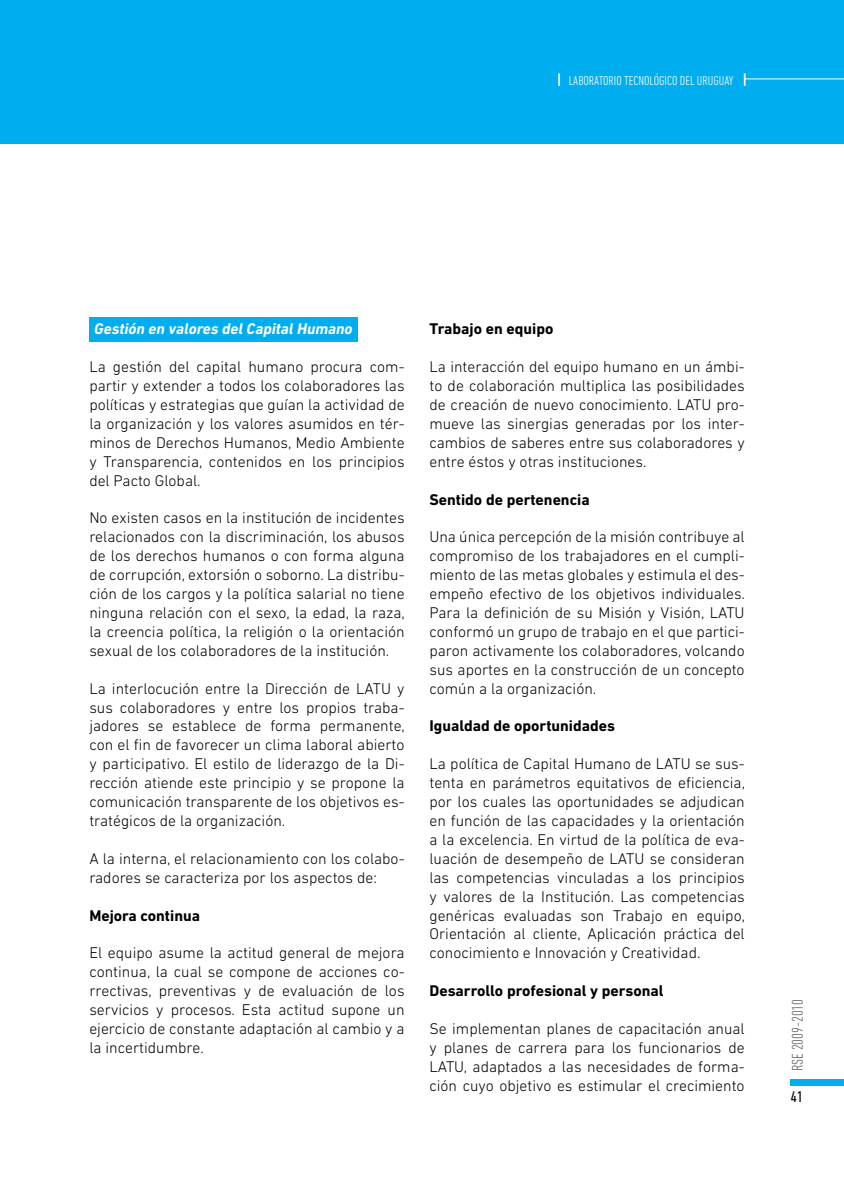
<style>
.page{position:relative;width:844px;height:1191px;background:#fff}
.page>*{position:absolute;margin:0;border:0;box-sizing:border-box;transform-origin:0 0}
.t1{font:300 15.75px/18.9px "DIN Next LT Pro";color:#000;text-align:justify}
.t2{font:700 15.75px "DIN Next LT Pro";color:#000}
.t3{font:italic 700 15.75px "DIN Next LT Pro";color:#fff}
.t4{font:300 condensed 15.75px "DIN Next LT Pro";color:#636466}
.t5{font:condensed 15.75px "DIN Next LT Pro";color:#000}
.t6{font:300 condensed 13.12px "DIN Next LT Pro";color:#fff}
</style>
<div class="page">
<div style="left:790px;top:1079px;width:53px;height:6px;background:#00aeef"></div>
<div style="left:0;top:0;width:843px;height:143px;background:#00aeef"></div>
<svg style="left:743px;top:73px;width:2px;height:13px"></svg>
<svg style="left:558px;top:73px;width:2px;height:13px"></svg>
<hr style="left:744px;top:78px;width:99px;height:1px;background:#fff">
<div style="left:89px;top:317px;width:269px;height:25px;background:#00aeef"></div>
<p class="t6" style="left:568px;top:73px;width:166px">LABORATORIO TECNOLÓGICO DEL URUGUAY</p>
<p class="t3" style="left:94px;top:320px;width:260px">Gestión en valores del Capital Humano</p>
<p class="t1" style="left:89px;top:357px;width:317px">La gestión del capital humano procura com&shy;partir y extender a todos los colaboradores las políticas y estrategias que guían la actividad de la organización y los valores asumidos en tér&shy;minos de Derechos Humanos, Medio Ambiente y Transparencia, contenidos en los principios del Pacto Global.</p>
<p class="t1" style="left:89px;top:508px;width:317px">No existen casos en la institución de incidentes relacionados con la discriminación, los abusos de los derechos humanos o con forma alguna de corrupción, extorsión o soborno. La distribu&shy;ción de los cargos y la política salarial no tiene ninguna relación con el sexo, la edad, la raza, la creencia política, la religión o la orientación sexual de los colaboradores de la institución.</p>
<p class="t1" style="left:89px;top:678px;width:317px">La interlocución entre la Dirección de LATU y sus colaboradores y entre los propios traba&shy;jadores se establece de forma permanente, con el fin de favorecer un clima laboral abierto y participativo. El estilo de liderazgo de la Di&shy;rección atiende este principio y se propone la comunicación transparente de los objetivos es&shy;tratégicos de la organización.</p>
<p class="t1" style="left:89px;top:848px;width:316px">A la interna, el relacionamiento con los colabo&shy;radores se caracteriza por los aspectos de:</p>
<p class="t2" style="left:89px;top:906px;width:112px">Mejora continua</p>
<p class="t1" style="left:89px;top:943px;width:317px">El equipo asume la actitud general de mejora continua, la cual se compone de acciones co&shy;rrectivas, preventivas y de evaluación de los servicios y procesos. Esta actitud supone un ejercicio de constante adaptación al cambio y a la incertidumbre.</p>
<p class="t2" style="left:429px;top:320px;width:125px">Trabajo en equipo</p>
<p class="t1" style="left:429px;top:357px;width:317px">La interacción del equipo humano en un ámbi&shy;to de colaboración multiplica las posibilidades de creación de nuevo conocimiento. LATU pro&shy;mueve las sinergias generadas por los inter&shy;cambios de saberes entre sus colaboradores y entre éstos y otras instituciones.</p>
<p class="t2" style="left:429px;top:490px;width:162px">Sentido de pertenencia</p>
<p class="t1" style="left:429px;top:527px;width:317px">Una única percepción de la misión contribuye al compromiso de los trabajadores en el cumpli&shy;miento de las metas globales y estimula el des&shy;empeño efectivo de los objetivos individuales.<br>Para la definición de su Misión y Visión, LATU conformó un grupo de trabajo en el que partici&shy;paron activamente los colaboradores, volcando sus aportes en la construcción de un concepto común a la organización.</p>
<p class="t2" style="left:429px;top:717px;width:187px">Igualdad de oportunidades</p>
<p class="t1" style="left:429px;top:754px;width:317px">La política de Capital Humano de LATU se sus&shy;tenta en parámetros equitativos de eficiencia, por los cuales las oportunidades se adjudican en función de las capacidades y la orientación a la excelencia. En virtud de la política de eva&shy;luación de desempeño de LATU se consideran las competencias vinculadas a los principios y valores de la Institución. Las competencias genéricas evaluadas son Trabajo en equipo, Orientación al cliente, Aplicación práctica del conocimiento e Innovación y Creatividad.</p>
<p class="t2" style="left:429px;top:981px;width:235px">Desarrollo profesional y personal</p>
<p class="t1" style="left:429px;top:1019px;width:317px">Se implementan planes de capacitación anual y planes de carrera para los funcionarios de LATU, adaptados a las necesidades de forma&shy;ción cuyo objetivo es estimular el crecimiento</p>
<p class="t4" style="left:788px;top:1071px;width:74px;rotate:-90deg">RSE 2009-2010</p>
<p class="t5" style="left:790px;top:1087px;width:14px">41</p>
</div>
